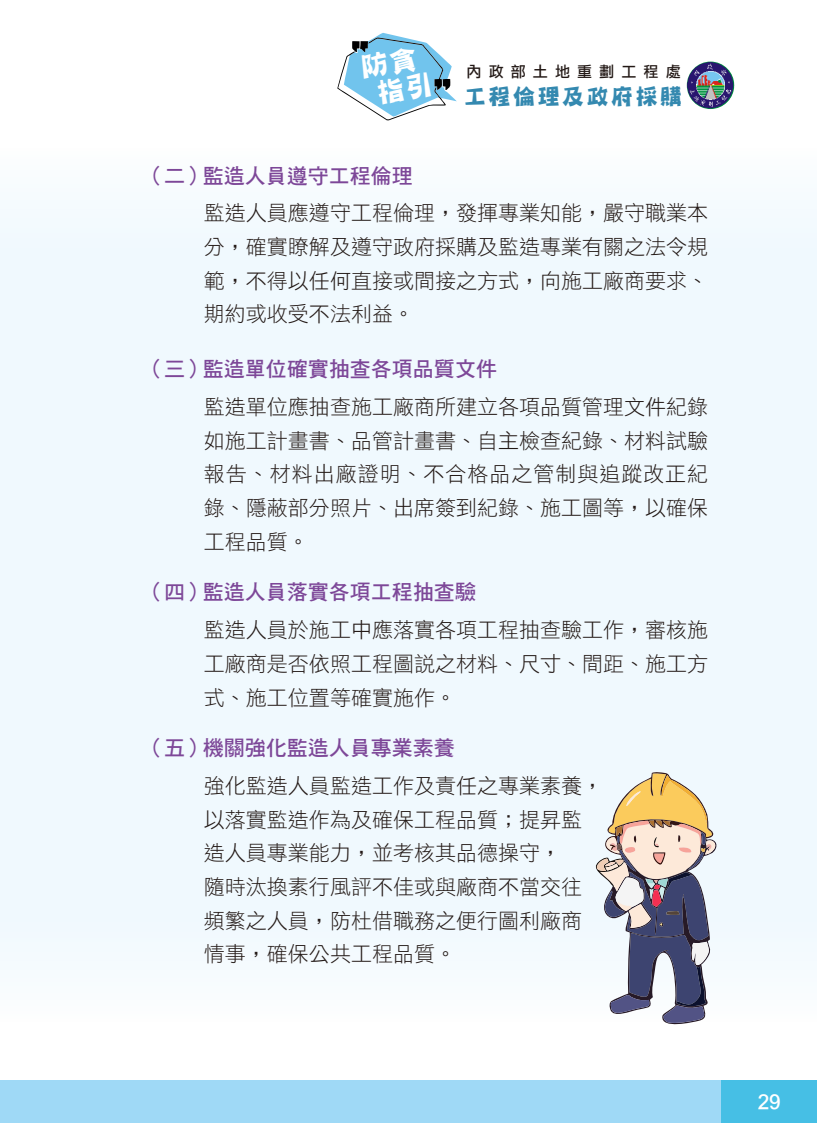
<style>
.page{position:relative;width:817px;height:1123px;background:#fff}
.page>*{position:absolute;margin:0;border:0;box-sizing:border-box;transform-origin:0 0}
.t1{font:27.3px/27.8px "DF Ping Ju W7 WINP BF";color:#fff;text-align:center}
.t2{font:22.35px "DF Ping Ju W7 WIN BF";letter-spacing:.1em;color:#3489b0}
.t3{font:21px/33.6px "DF Hei Lt HKP BF";color:#231916;text-align:justify}
.t4{font:21px "DF Hei Bd HKP BF";color:#7d4798}
.t5{font:21px "DF Li Hei Md HK BF";color:#fff}
.t6{font:15px "DF Li Hei Md WIN BF";letter-spacing:.475em;color:#231916}
</style>
<div class="page">
<div style="left:0;top:1080px;width:816px;height:43px;background:#9fd9f6"></div>
<div style="left:721px;top:1080px;width:95px;height:43px;background:#46bfe5"></div>
<div style="left:0;top:147px;width:816px;height:437px;background:#f0f9fe"></div>
<div style="left:0;top:584px;width:816px;height:438px;background:#f0f9fe"></div>
<svg style="left:589px;top:772px;width:128px;height:253px"></svg>
<svg style="left:337px;top:33px;width:119px;height:88px"></svg>
<img style="left:686px;top:62px;width:48px;height:47px;border-radius:50%">
<h1 class="t1" style="left:359px;top:53px;width:70px;rotate:-9deg">防貪指引</h1>
<p class="t6" style="left:466px;top:64px;width:215px">內政部㈯㆞重劃工程處</p>
<p class="t2" style="left:463px;top:85px;width:220px">工程倫理及政府採購</p>
<p class="t4" style="left:143px;top:165px;width:64px">（㆓）</p>
<p class="t4" style="left:203px;top:165px;width:211px">㈼造㆟員遵守工程倫理</p>
<p class="t3" style="left:204px;top:196px;width:505px">㈼造㆟員應遵守工程倫理，發揮專業知能，嚴守職業本分，確實瞭解及遵守政府採購及㈼造專業㈲關之法令規範，不得以任何直接或間接之方式，向施工廠商要求、期約或收受不法利益。</p>
<p class="t4" style="left:143px;top:358px;width:64px">（㆔）</p>
<p class="t4" style="left:203px;top:358px;width:295px">㈼造單位確實抽查各㊠品質文件</p>
<p class="t3" style="left:204px;top:390px;width:506px">㈼造單位應抽查施工廠商所建立各㊠品質管理文件紀錄如施工計畫書、品管計畫書、㉂主檢查紀錄、材料試驗報告、材料出廠證明、不合格品之管制與追蹤改正紀錄、隱蔽部分照片、出席簽到紀錄、施工圖等，以確保工程品質。</p>
<p class="t4" style="left:143px;top:581px;width:64px">（㆕）</p>
<p class="t4" style="left:203px;top:581px;width:274px">㈼造㆟員落實各㊠工程抽查驗</p>
<p class="t3" style="left:204px;top:613px;width:505px">㈼造㆟員於施工㆗應落實各㊠工程抽查驗工作，審核施工廠商是否依照工程圖說之材料、尺寸、間距、施工方式、施工位置等確實施作。</p>
<p class="t4" style="left:143px;top:737px;width:64px">（㈤）</p>
<p class="t4" style="left:203px;top:737px;width:253px">機關強化㈼造㆟員專業素養</p>
<p class="t3" style="left:204px;top:769px;width:400px;text-align:left">強化㈼造㆟員㈼造工作及責任之專業素養，以落實㈼造作為及確保工程品質；提昇㈼造㆟員專業能力，並考核其品德操守，<br>隨時汰換素行風評不佳或與廠商不當交往頻繁之㆟員，防杜借職務之便行圖利廠商情事，確保公共工程品質。</p>
<p class="t5" style="left:757px;top:1091px;width:24px">29</p>
</div>
